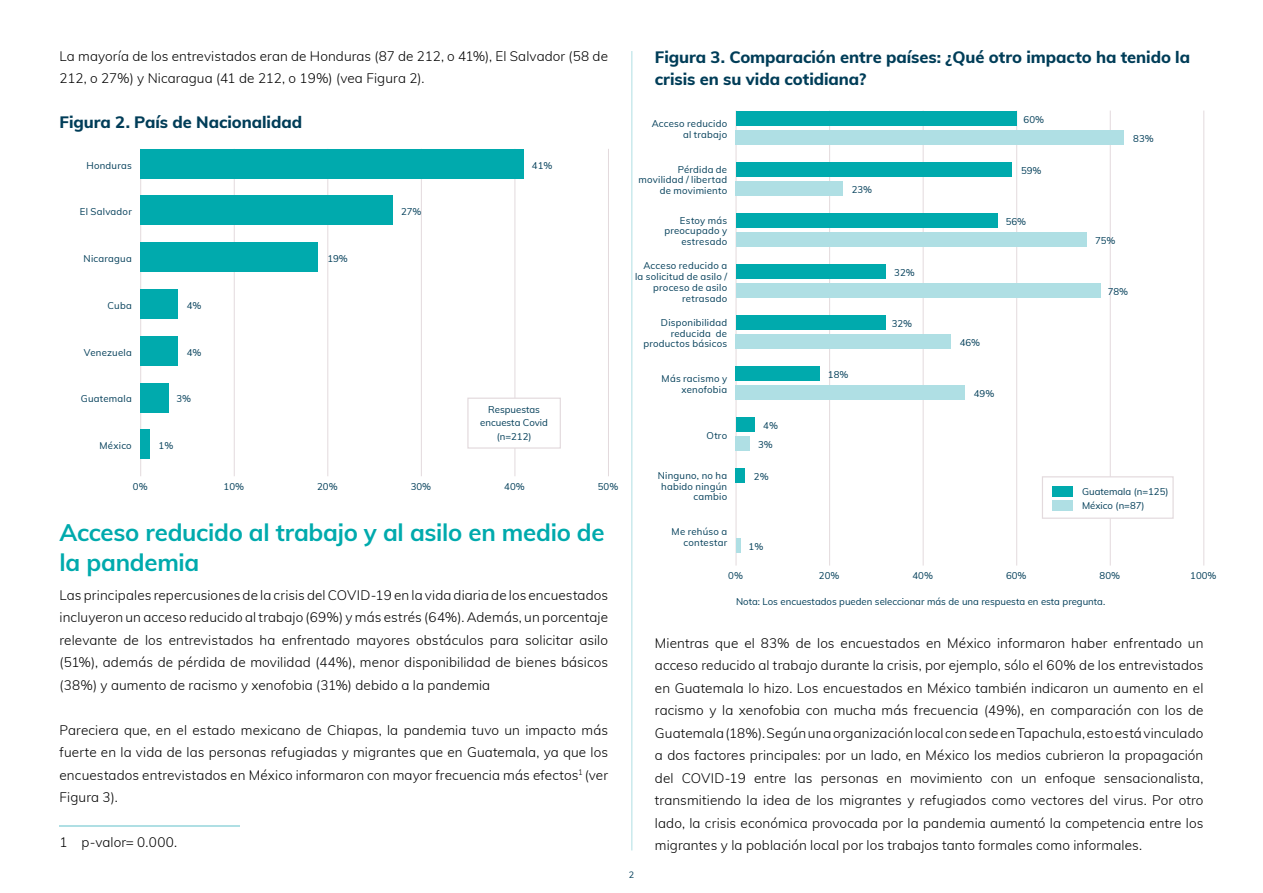
<style>
.page{position:relative;width:1263px;height:893px;background:#fff}
.page>*{position:absolute;margin:0;border:0;box-sizing:border-box;transform-origin:0 0}
.t1{font:700 24px/30px "Muli";letter-spacing:-.01em;color:#00aaad}
.t2{font:800 16.5px/22.5px "Muli";letter-spacing:-.005em;color:#003d58}
.t3{font:300 13.5px/22.5px "Muli";letter-spacing:.01em;color:#000;text-align:justify}
.t4{font:9.6px/10.8px "Muli";letter-spacing:.02em;color:#003d58;text-align:right}
.t5{font:9.6px/13.5px "Muli";color:#003d58;text-align:center}
.t6{font:9px "Muli";color:#003d58}
</style>
<div class="page">
<hr style="left:631px;top:51px;width:1px;height:799px;background:#afdfe4">
<hr style="left:140px;top:149px;width:1px;height:327px;background:#e3dadd">
<hr style="left:234px;top:149px;width:1px;height:327px;background:#e3dadd">
<hr style="left:327px;top:149px;width:1px;height:327px;background:#e3dadd">
<hr style="left:421px;top:149px;width:1px;height:327px;background:#e3dadd">
<hr style="left:514px;top:149px;width:1px;height:327px;background:#e3dadd">
<hr style="left:608px;top:149px;width:1px;height:327px;background:#e3dadd">
<div style="left:140px;top:149px;width:384px;height:30px;background:#00aaad"></div>
<div style="left:140px;top:196px;width:253px;height:29px;background:#00aaad"></div>
<div style="left:140px;top:242px;width:178px;height:30px;background:#00aaad"></div>
<div style="left:140px;top:289px;width:38px;height:30px;background:#00aaad"></div>
<div style="left:140px;top:336px;width:38px;height:30px;background:#00aaad"></div>
<div style="left:140px;top:383px;width:28px;height:29px;background:#00aaad"></div>
<div style="left:140px;top:429px;width:10px;height:30px;background:#00aaad"></div>
<div style="left:467px;top:398px;width:94px;height:51px;background:#fff;border:1px solid #e3dadd"></div>
<hr style="left:736px;top:111px;width:1px;height:455px;background:#e3dadd">
<hr style="left:829px;top:111px;width:1px;height:455px;background:#e3dadd">
<hr style="left:923px;top:111px;width:1px;height:455px;background:#e3dadd">
<hr style="left:1016px;top:111px;width:1px;height:455px;background:#e3dadd">
<hr style="left:1110px;top:111px;width:1px;height:455px;background:#e3dadd">
<hr style="left:1203px;top:111px;width:1px;height:455px;background:#e3dadd">
<hr style="left:736px;top:538px;width:4px;height:15px;background:#afdfe4">
<div style="left:736px;top:468px;width:9px;height:15px;background:#00aaad"></div>
<div style="left:736px;top:417px;width:18px;height:15px;background:#00aaad"></div>
<div style="left:736px;top:436px;width:14px;height:15px;background:#afdfe4"></div>
<div style="left:736px;top:366px;width:84px;height:15px;background:#00aaad"></div>
<div style="left:736px;top:385px;width:229px;height:15px;background:#afdfe4"></div>
<div style="left:736px;top:315px;width:149px;height:15px;background:#00aaad"></div>
<div style="left:736px;top:334px;width:215px;height:15px;background:#afdfe4"></div>
<div style="left:736px;top:264px;width:149px;height:15px;background:#00aaad"></div>
<div style="left:736px;top:283px;width:364px;height:15px;background:#afdfe4"></div>
<div style="left:736px;top:213px;width:262px;height:14px;background:#00aaad"></div>
<div style="left:736px;top:232px;width:350px;height:15px;background:#afdfe4"></div>
<div style="left:736px;top:162px;width:276px;height:14px;background:#00aaad"></div>
<div style="left:736px;top:181px;width:107px;height:15px;background:#afdfe4"></div>
<div style="left:736px;top:111px;width:280px;height:14px;background:#00aaad"></div>
<div style="left:736px;top:130px;width:388px;height:15px;background:#afdfe4"></div>
<div style="left:1042px;top:476px;width:132px;height:43px;background:#fff;border:1px solid #e3dadd"></div>
<div style="left:1052px;top:486px;width:20px;height:11px;background:#00aaad"></div>
<div style="left:1052px;top:500px;width:20px;height:10px;background:#afdfe4"></div>
<hr style="left:60px;top:825px;width:180px;height:1px;background:#afdfe4">
<p class="t3" style="left:60px;top:44px;width:550px">La mayoría de los entrevistados eran de Honduras (87 de 212, o 41%), El Salvador (58 de<br>212, o 27%) y Nicaragua (41 de 212, o 19%) (vea Figura 2).</p>
<p class="t2" style="left:60px;top:110px;width:244px">Figura 2. País de Nacionalidad</p>
<p class="t4" style="left:86px;top:159px;width:47px">Honduras</p>
<p class="t4" style="left:80px;top:206px;width:53px">El Salvador</p>
<p class="t4" style="left:84px;top:253px;width:50px">Nicaragua</p>
<p class="t4" style="left:108px;top:300px;width:26px">Cuba</p>
<p class="t4" style="left:84px;top:346px;width:49px">Venezuela</p>
<p class="t4" style="left:81px;top:393px;width:53px">Guatemala</p>
<p class="t4" style="left:100px;top:440px;width:34px">México</p>
<p class="t4" style="left:187px;top:300px;width:16px">4%</p>
<p class="t4" style="left:187px;top:346px;width:16px">4%</p>
<p class="t4" style="left:176px;top:393px;width:16px">3%</p>
<p class="t4" style="left:159px;top:440px;width:16px">1%</p>
<p class="t4" style="left:327px;top:253px;width:22px">19%</p>
<p class="t4" style="left:401px;top:206px;width:22px">27%</p>
<p class="t4" style="left:532px;top:159px;width:22px">41%</p>
<p class="t5" style="left:480px;top:402px;width:69px">Respuestas encuesta Covid (n=212)</p>
<p class="t4" style="left:133px;top:481px;width:16px">0%</p>
<p class="t4" style="left:224px;top:481px;width:22px">10%</p>
<p class="t4" style="left:317px;top:481px;width:22px">20%</p>
<p class="t4" style="left:411px;top:481px;width:22px">30%</p>
<p class="t4" style="left:504px;top:481px;width:22px">40%</p>
<p class="t4" style="left:598px;top:481px;width:22px">50%</p>
<h1 class="t1" style="left:60px;top:516px;width:547px">Acceso reducido al trabajo y al asilo en medio de la pandemia</h1>
<p class="t3" style="left:60px;top:583px;width:550px">Las principales repercusiones de la crisis del COVID-19 en la vida diaria de los encuestados incluyeron un acceso reducido al trabajo (69%) y más estrés (64%). Además, un porcentaje relevante de los entrevistados ha enfrentado mayores obstáculos para solicitar asilo (51%), además de pérdida de movilidad (44%), menor disponibilidad de bienes básicos (38%) y aumento de racismo y xenofobia (31%) debido a la pandemia</p>
<p class="t3" style="left:60px;top:718px;width:550px">Pareciera que, en el estado mexicano de Chiapas, la pandemia tuvo un impacto más fuerte en la vida de las personas refugiadas y migrantes que en Guatemala, ya que los encuestados entrevistados en México informaron con mayor frecuencia más efectos<sup>1</sup> (ver Figura 3).</p>
<p class="t3" style="left:60px;top:830px;width:119px">1 p-valor= 0.000.</p>
<p class="t2" style="left:655px;top:45px;width:537px">Figura 3. Comparación entre países: ¿Qué otro impacto ha tenido la crisis en su vida cotidiana?</p>
<p class="t4" style="left:652px;top:118px;width:77px">Acceso reducido al trabajo</p>
<p class="t4" style="left:1023px;top:114px;width:22px">60%</p>
<p class="t4" style="left:638px;top:163px;width:90px">Pérdida de movilidad / libertad de movimiento</p>
<p class="t4" style="left:1021px;top:165px;width:22px">59%</p>
<p class="t4" style="left:852px;top:184px;width:22px">23%</p>
<p class="t4" style="left:664px;top:214px;width:64px">Estoy más preocupado y estresado</p>
<p class="t4" style="left:1006px;top:216px;width:22px">56%</p>
<p class="t4" style="left:635px;top:260px;width:94px">Acceso reducido a la solicitud de asilo / proceso de asilo retrasado</p>
<p class="t4" style="left:894px;top:267px;width:22px">32%</p>
<p class="t4" style="left:643px;top:316px;width:85px">Disponibilidad reducida de productos básicos</p>
<p class="t4" style="left:892px;top:318px;width:22px">32%</p>
<p class="t4" style="left:662px;top:373px;width:67px">Más racismo y xenofobia</p>
<p class="t4" style="left:706px;top:429px;width:22px">Otro</p>
<p class="t4" style="left:758px;top:415px;width:21px;line-height:19.2px;text-align:center">4%<br>3%</p>
<p class="t4" style="left:658px;top:469px;width:71px">Ninguno, no ha habido ningún cambio</p>
<p class="t4" style="left:754px;top:471px;width:16px">2%</p>
<p class="t4" style="left:671px;top:526px;width:57px">Me rehúso a contestar</p>
<p class="t4" style="left:749px;top:541px;width:16px">1%</p>
<p class="t4" style="left:828px;top:369px;width:22px">18%</p>
<p class="t4" style="left:960px;top:337px;width:22px">46%</p>
<p class="t4" style="left:974px;top:388px;width:22px">49%</p>
<p class="t4" style="left:1133px;top:133px;width:22px">83%</p>
<p class="t4" style="left:1095px;top:235px;width:22px">75%</p>
<p class="t4" style="left:1108px;top:286px;width:22px">78%</p>
<p class="t5" style="left:1082px;top:484px;width:88px;text-align:left">Guatemala (n=125)<br>México (n=87)</p>
<p class="t4" style="left:728px;top:570px;width:16px">0%</p>
<p class="t4" style="left:819px;top:570px;width:22px">20%</p>
<p class="t4" style="left:912px;top:570px;width:22px">40%</p>
<p class="t4" style="left:1006px;top:570px;width:22px">60%</p>
<p class="t4" style="left:1099px;top:570px;width:22px">80%</p>
<p class="t4" style="left:1190px;top:570px;width:28px">100%</p>
<p class="t5" style="left:736px;top:594px;width:371px">Nota: Los encuestados pueden seleccionar más de una respuesta en esta pregunta.</p>
<p class="t6" style="left:629px;top:868px;width:7px">2</p>
<p class="t3" style="left:655px;top:631px;width:550px">Mientras que el 83% de los encuestados en México informaron haber enfrentado un acceso reducido al trabajo durante la crisis, por ejemplo, sólo el 60% de los entrevistados en Guatemala lo hizo. Los encuestados en México también indicaron un aumento en el racismo y la xenofobia con mucha más frecuencia (49%), en comparación con los de Guatemala (18%). Según una organización local con sede en Tapachula, esto está vinculado a dos factores principales: por un lado, en México los medios cubrieron la propagación del COVID-19 entre las personas en movimiento con un enfoque sensacionalista, transmitiendo la idea de los migrantes y refugiados como vectores del virus. Por otro lado, la crisis económica provocada por la pandemia aumentó la competencia entre los migrantes y la población local por los trabajos tanto formales como informales.</p>
</div>
